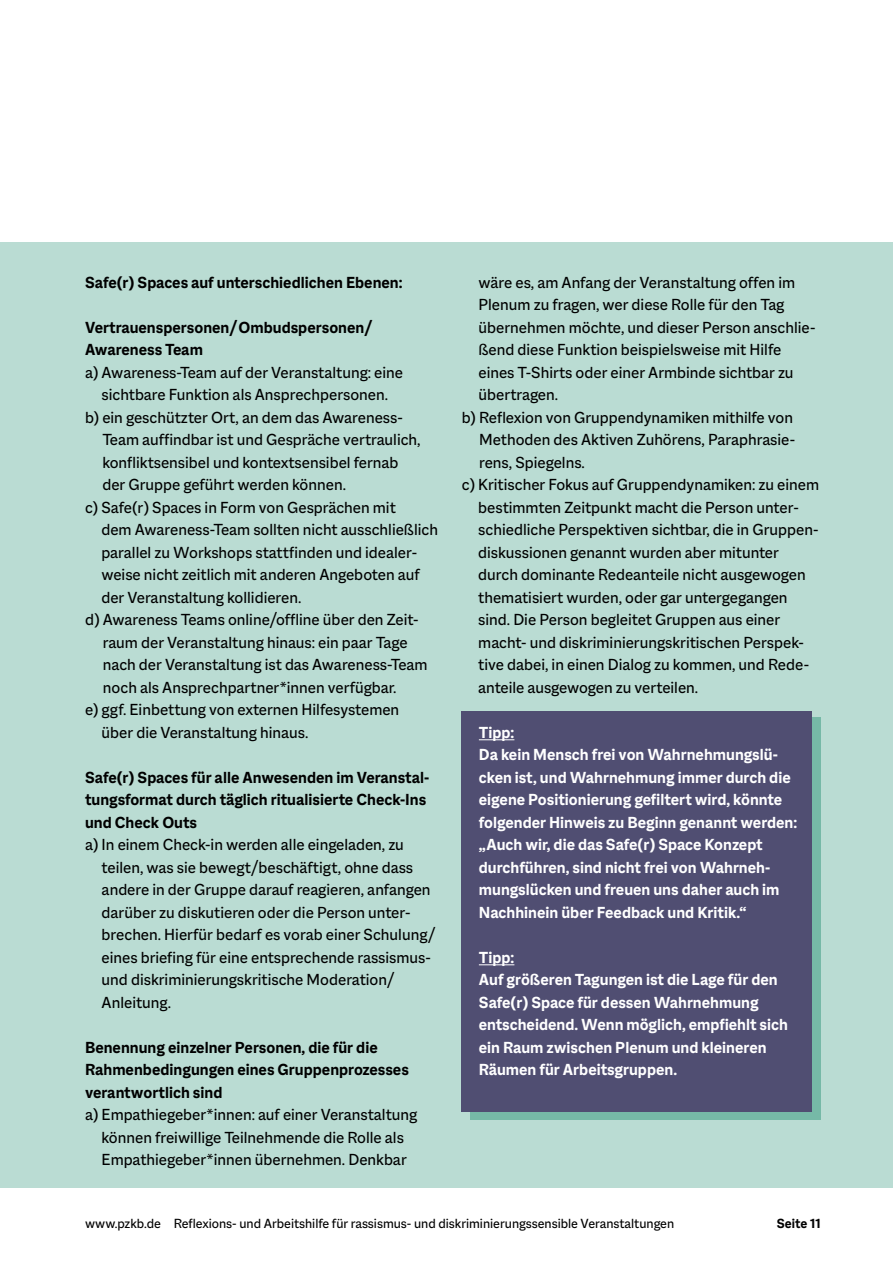
<style>
.page{position:relative;width:893px;height:1263px;background:#fff}
.page>*{position:absolute;margin:0;border:0;box-sizing:border-box;transform-origin:0 0}
.t1{font:17.25px/22.5px "Macklin Sans";color:#000}
.t2{font:700 17.25px/22.5px "Macklin Sans";color:#fff}
.t3{font:700 17.25px/22.5px "Macklin Sans";color:#000}
.t4{font:14.25px "Macklin Sans";color:#000}
.t5{font:700 14.25px "Macklin Sans";color:#000}
</style>
<div class="page">
<div style="left:0;top:243px;width:893px;height:945px;background:#badcd3"></div>
<div style="left:470px;top:717px;width:351px;height:403px;background:#76b9a7"></div>
<div style="left:462px;top:712px;width:350px;height:400px;background:#504e72"></div>
<hr style="left:479px;top:739px;width:35px;height:1px;background:#fff">
<hr style="left:479px;top:964px;width:35px;height:1px;background:#fff">
<p class="t3" style="left:85px;top:271px;width:319px">Safe(r) Spaces auf unterschiedlichen Ebenen:</p>
<p class="t3" style="left:85px;top:316px;width:289px">Vertrauenspersonen/ Ombudspersonen/<br>Awareness Team</p>
<p class="t1" style="left:85px;top:361px;width:320px">a) Awareness-Team auf der Veranstaltung: eine</p>
<p class="t1" style="left:102px;top:383px;width:288px">sichtbare Funktion als Ansprechpersonen.</p>
<p class="t1" style="left:85px;top:406px;width:319px">b) ein geschützter Ort, an dem das Awareness-</p>
<p class="t1" style="left:102px;top:428px;width:320px">Team auffindbar ist und Gespräche vertraulich,</p>
<p class="t1" style="left:102px;top:451px;width:298px">konfliktsensibel und kontextsensibel fernab</p>
<p class="t1" style="left:102px;top:473px;width:245px">der Gruppe geführt werden können.</p>
<p class="t1" style="left:85px;top:496px;width:312px">c) Safe(r) Spaces in Form von Gesprächen mit</p>
<p class="t1" style="left:101px;top:518px;width:338px">dem Awareness-Team sollten nicht ausschließlich</p>
<p class="t1" style="left:101px;top:541px;width:317px">parallel zu Workshops stattfinden und idealer-</p>
<p class="t1" style="left:101px;top:563px;width:320px">weise nicht zeitlich mit anderen Angeboten auf</p>
<p class="t1" style="left:101px;top:585px;width:201px">der Veranstaltung kollidieren.</p>
<p class="t1" style="left:85px;top:608px;width:335px">d) Awareness Teams online/offline über den Zeit-</p>
<p class="t1" style="left:103px;top:630px;width:306px">raum der Veranstaltung hinaus: ein paar Tage</p>
<p class="t1" style="left:103px;top:653px;width:326px">nach der Veranstaltung ist das Awareness-Team</p>
<p class="t1" style="left:103px;top:675px;width:295px">noch als Ansprechpartner*innen verfügbar.</p>
<p class="t1" style="left:85px;top:698px;width:316px">e) ggf. Einbettung von externen Hilfesystemen</p>
<p class="t1" style="left:102px;top:720px;width:208px">über die Veranstaltung hinaus.</p>
<p class="t3" style="left:85px;top:766px;width:346px">Safe(r) Spaces für alle Anwesenden im Veranstal&shy;tungsformat durch täglich ritualisierte Check-Ins und Check Outs</p>
<p class="t1" style="left:102px;top:833px;width:336px;text-indent:-17px">a) In einem Check-in werden alle eingeladen, zu teilen, was sie bewegt/beschäftigt, ohne dass andere in der Gruppe darauf reagieren, anfangen darüber zu diskutieren oder die Person unter&shy;brechen. Hierfür bedarf es vorab einer Schulung/ eines briefing für eine entsprechende rassismus&shy;und diskriminierungskritische Moderation/ Anleitung.</p>
<p class="t3" style="left:85px;top:1036px;width:325px">Benennung einzelner Personen, die für die<br>Rahmenbedingungen eines Gruppenprozesses verantwortlich sind</p>
<p class="t1" style="left:85px;top:1103px;width:334px;text-align:center">a) Empathiegeber*innen: auf einer Veranstaltung können freiwillige Teilnehmende die Rolle als<br>Empathiegeber*innen übernehmen. Denkbar</p>
<p class="t1" style="left:478px;top:271px;width:318px">wäre es, am Anfang der Veranstaltung offen im</p>
<p class="t1" style="left:478px;top:293px;width:307px">Plenum zu fragen, wer diese Rolle für den Tag</p>
<p class="t1" style="left:478px;top:316px;width:339px">übernehmen möchte, und dieser Person anschlie-</p>
<p class="t1" style="left:478px;top:338px;width:304px">ßend diese Funktion beispielsweise mit Hilfe</p>
<p class="t1" style="left:478px;top:361px;width:317px">eines T-Shirts oder einer Armbinde sichtbar zu</p>
<p class="t1" style="left:478px;top:383px;width:81px">übertragen.</p>
<p class="t1" style="left:462px;top:406px;width:333px">b) Reflexion von Gruppendynamiken mithilfe von</p>
<p class="t1" style="left:479px;top:428px;width:318px">Methoden des Aktiven Zuhörens, Paraphrasie-</p>
<p class="t1" style="left:479px;top:451px;width:107px">rens, Spiegelns.</p>
<p class="t1" style="left:462px;top:473px;width:359px">c) Kritischer Fokus auf Gruppendynamiken: zu einem</p>
<p class="t1" style="left:478px;top:496px;width:322px">bestimmten Zeitpunkt macht die Person unter-</p>
<p class="t1" style="left:478px;top:518px;width:342px">schiedliche Perspektiven sichtbar, die in Gruppen-</p>
<p class="t1" style="left:478px;top:540px;width:302px">diskussionen genannt wurden aber mitunter</p>
<p class="t1" style="left:478px;top:563px;width:329px">durch dominante Redeanteile nicht ausgewogen</p>
<p class="t1" style="left:478px;top:585px;width:311px">thematisiert wurden, oder gar untergegangen</p>
<p class="t1" style="left:478px;top:608px;width:303px">sind. Die Person begleitet Gruppen aus einer</p>
<p class="t1" style="left:478px;top:630px;width:327px">macht- und diskriminierungskritischen Perspek-</p>
<p class="t1" style="left:478px;top:653px;width:332px">tive dabei, in einen Dialog zu kommen, und Rede-</p>
<p class="t1" style="left:478px;top:675px;width:221px">anteile ausgewogen zu verteilen.</p>
<p class="t2" style="left:479px;top:721px;width:320px">Tipp:<br>Da kein Mensch frei von Wahrnehmungslü&shy;cken ist, und Wahrnehmung immer durch die eigene Positionierung gefiltert wird, könnte folgender Hinweis zu Beginn genannt werden: „Auch wir, die das Safe(r) Space Konzept durchführen, sind nicht frei von Wahrneh&shy;mungslücken und freuen uns daher auch im Nachhinein über Feedback und Kritik.“</p>
<p class="t2" style="left:479px;top:946px;width:311px">Tipp:<br>Auf größeren Tagungen ist die Lage für den<br>Safe(r) Space für dessen Wahrnehmung entscheidend. Wenn möglich, empfiehlt sich ein Raum zwischen Plenum und kleineren<br>Räumen für Arbeitsgruppen.</p>
<p class="t4" style="left:85px;top:1215px;width:591px">www.pzkb.de Reflexions- und Arbeitshilfe für rassismus- und diskriminierungssensible Veranstaltungen</p>
<p class="t5" style="left:777px;top:1215px;width:45px">Seite 11</p>
</div>
